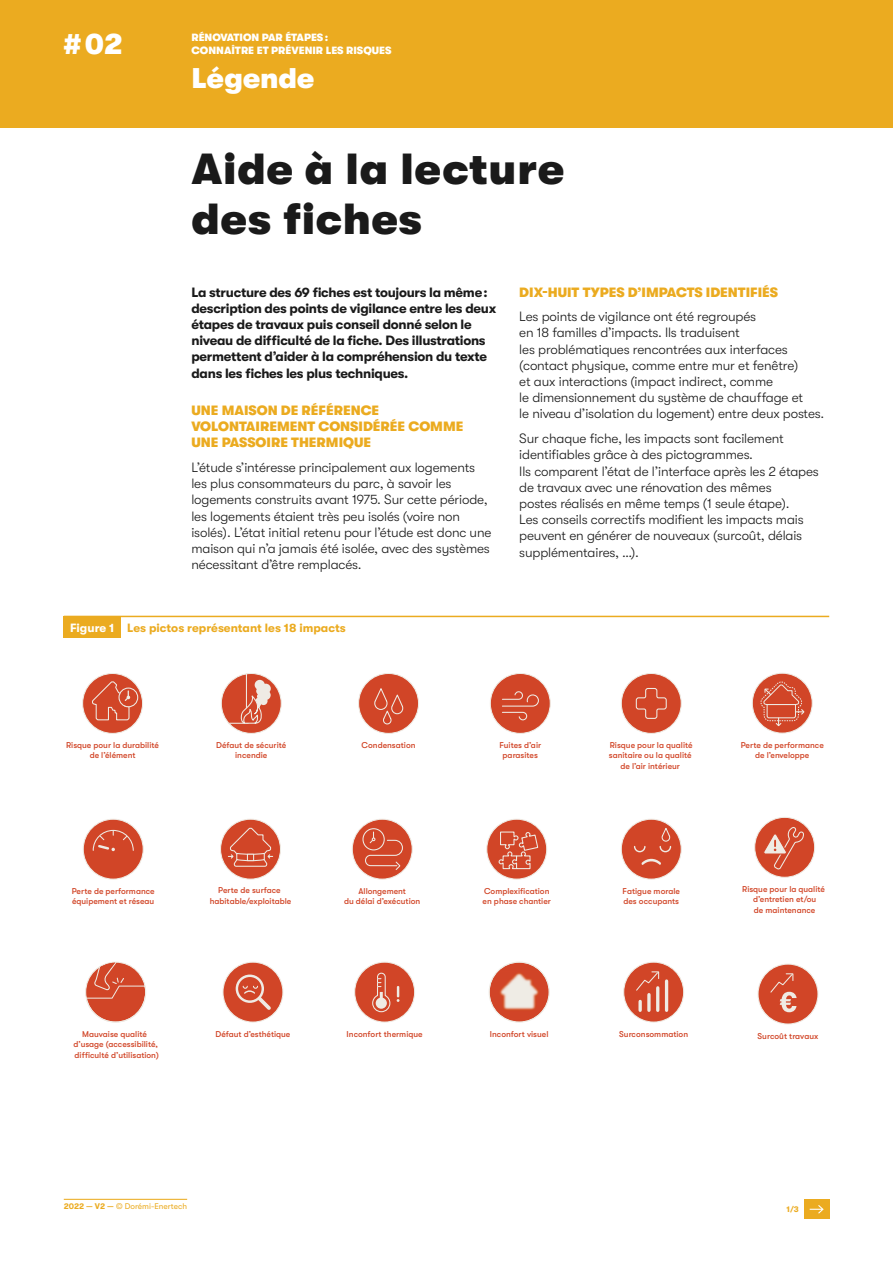
<style>
.page{position:relative;width:893px;height:1263px;background:#fff}
.page>*{position:absolute;margin:0;border:0;box-sizing:border-box;transform-origin:0 0}
.t1{font:900 43.5px/49.5px "GT Walsheim";letter-spacing:.02em;color:#1a1a1a}
.t2{font:900 28.5px "GT Walsheim";color:#fff}
.t3{font:300 13.5px/16.2px "GT Walsheim";letter-spacing:-.01em;color:#1a1a1a}
.t4{font:700 13.5px/16.2px "GT Walsheim";letter-spacing:-.02em;color:#1a1a1a}
.t5{font:900 13.5px/16.2px "GT Walsheim";color:#ebab20}
.t6{font:700 12px "GT Walsheim";color:#ebab20}
.t7{font:900 10.5px/12.6px "GT Walsheim";color:#fff}
.t8{font:500 8.4px/10.5px "GT Walsheim";color:#d14527;text-align:center}
.t9{font:8.25px "GT Walsheim";color:#ebab20}
.t10{font:700 8.25px "GT Walsheim";color:#ebab20}
.s1{color:#fff}
.s2{font-weight:700}
</style>
<div class="page">
<div style="left:0;top:0;width:892px;height:128px;background:#ebab20"></div>
<div style="left:490px;top:673px;width:60px;height:60px;background:#d14527;border-radius:50%"></div>
<div style="left:490px;top:673px;width:61px;height:61px;border:1px solid #efebe4;border-radius:50%"></div>
<svg style="left:502px;top:691px;width:37px;height:30px"></svg>
<div style="left:621px;top:673px;width:60px;height:60px;background:#d14527;border-radius:50%"></div>
<div style="left:620px;top:673px;width:61px;height:61px;border:1px solid #efebe4;border-radius:50%"></div>
<svg style="left:635px;top:688px;width:32px;height:31px"></svg>
<div style="left:358px;top:673px;width:60px;height:60px;background:#d14527;border-radius:50%"></div>
<div style="left:358px;top:673px;width:61px;height:61px;border:1px solid #efebe4;border-radius:50%"></div>
<svg style="left:374px;top:688px;width:30px;height:37px"></svg>
<div style="left:221px;top:673px;width:60px;height:60px;background:#d14527;border-radius:50%"></div>
<svg style="left:222px;top:673px;width:49px;height:55px"></svg>
<div style="left:621px;top:819px;width:60px;height:60px;background:#d14527;border-radius:50%"></div>
<div style="left:620px;top:819px;width:61px;height:61px;border:1px solid #efebe4;border-radius:50%"></div>
<svg style="left:641px;top:859px;width:20px;height:6px"></svg>
<svg style="left:634px;top:845px;width:12px;height:8px"></svg>
<svg style="left:659px;top:826px;width:13px;height:27px"></svg>
<div style="left:623px;top:962px;width:60px;height:60px;background:#d14527;border-radius:50%"></div>
<div style="left:623px;top:962px;width:61px;height:61px;border:1px solid #efebe4;border-radius:50%"></div>
<svg style="left:638px;top:1001px;width:3px;height:9px"></svg>
<hr style="left:647px;top:995px;width:3px;height:15px;background:#efebe4">
<hr style="left:656px;top:988px;width:3px;height:22px;background:#efebe4">
<hr style="left:665px;top:981px;width:3px;height:29px;background:#efebe4">
<svg style="left:636px;top:971px;width:23px;height:21px"></svg>
<div style="left:83px;top:673px;width:59px;height:60px;background:#d14527;border-radius:50%"></div>
<div style="left:82px;top:673px;width:61px;height:61px;border:1px solid #efebe4;border-radius:50%"></div>
<div style="left:118px;top:688px;width:20px;height:19px;border:1px solid #efebe4;border-radius:50%"></div>
<svg style="left:91px;top:680px;width:39px;height:41px"></svg>
<svg style="left:85px;top:962px;width:61px;height:61px"></svg>
<svg style="left:752px;top:673px;width:60px;height:60px"></svg>
<div style="left:751px;top:673px;width:61px;height:61px;border:1px solid #efebe4;border-radius:50%"></div>
<svg style="left:760px;top:681px;width:45px;height:46px;background:#d55c41"></svg>
<div style="left:83px;top:819px;width:60px;height:60px;background:#d14527;border-radius:50%"></div>
<div style="left:83px;top:819px;width:61px;height:61px;border:1px solid #efebe4;border-radius:50%"></div>
<svg style="left:92px;top:829px;width:42px;height:22px"></svg>
<div style="left:352px;top:819px;width:60px;height:60px;background:#d14527;border-radius:50%"></div>
<div style="left:352px;top:819px;width:61px;height:61px;border:1px solid #efebe4;border-radius:50%"></div>
<div style="left:362px;top:828px;width:23px;height:22px;border:1px solid #efebe4;border-radius:50%"></div>
<svg style="left:364px;top:832px;width:39px;height:39px"></svg>
<div style="left:487px;top:819px;width:59px;height:60px;background:#d14527;border-radius:50%"></div>
<div style="left:486px;top:819px;width:61px;height:61px;border:1px solid #efebe4;border-radius:50%"></div>
<svg style="left:498px;top:831px;width:41px;height:39px"></svg>
<div style="left:754px;top:817px;width:60px;height:60px;background:#d14527;border-radius:50%"></div>
<div style="left:754px;top:817px;width:61px;height:61px;border:1px solid #efebe4;border-radius:50%"></div>
<svg style="left:761px;top:827px;width:42px;height:44px"></svg>
<div style="left:223px;top:962px;width:60px;height:60px;background:#d14527;border-radius:50%"></div>
<div style="left:222px;top:962px;width:61px;height:61px;border:1px solid #efebe4;border-radius:50%"></div>
<svg style="left:237px;top:976px;width:26px;height:26px"></svg>
<div style="left:236px;top:975px;width:28px;height:28px;border:2px solid #efebe4;border-radius:50%"></div>
<svg style="left:242px;top:985px;width:32px;height:28px"></svg>
<div style="left:354px;top:962px;width:60px;height:60px;background:#d14527;border-radius:50%"></div>
<div style="left:354px;top:962px;width:61px;height:61px;border:1px solid #efebe4;border-radius:50%"></div>
<svg style="left:372px;top:972px;width:27px;height:41px"></svg>
<img style="left:488px;top:962px;width:61px;height:61px">
<div style="left:758px;top:964px;width:60px;height:60px;background:#d14527;border-radius:50%"></div>
<div style="left:757px;top:964px;width:61px;height:61px;border:1px solid #efebe4;border-radius:50%"></div>
<svg style="left:770px;top:973px;width:26px;height:39px"></svg>
<div style="left:220px;top:819px;width:60px;height:60px;background:#d14527;border-radius:50%"></div>
<div style="left:220px;top:819px;width:61px;height:61px;border:1px solid #efebe4;border-radius:50%"></div>
<svg style="left:228px;top:826px;width:45px;height:41px"></svg>
<div style="left:247px;top:854px;width:6px;height:7px;background:#d14527"></div>
<div style="left:247px;top:854px;width:7px;height:7px;border:1px solid #efebe4"></div>
<div style="left:64px;top:616px;width:57px;height:22px;background:#ebab20"></div>
<hr style="left:64px;top:616px;width:765px;height:1px;background:#ebab20">
<div style="left:804px;top:1199px;width:25px;height:20px;background:#ebab20"></div>
<svg style="left:809px;top:1205px;width:14px;height:9px"></svg>
<hr style="left:64px;top:1199px;width:123px;height:1px;background:#ebab20">
<h2 class="t2" style="left:64px;top:34px;width:60px"># 02</h2>
<p class="t7" style="left:191px;top:32px;width:201px">RÉNOVATION PAR ÉTAPES :<br>CONNAÎTRE ET PRÉVENIR LES RISQUES</p>
<h2 class="t2" style="left:191px;top:67px;width:124px">Légende</h2>
<h1 class="t1" style="left:191px;top:148px;width:374px">Aide à la lecture des fiches</h1>
<p class="t4" style="left:191px;top:285px;width:306px">La structure des 69 fiches est toujours la même : description des points de vigilance entre les deux étapes de travaux puis conseil donné selon le niveau de difficulté de la fiche. Des illustrations permettent d’aider à la compréhension du texte dans les fiches les plus techniques.</p>
<p class="t5" style="left:191px;top:403px;width:273px">UNE MAISON DE RÉFÉRENCE<br>VOLONTAIREMENT CONSIDÉRÉE COMME<br>UNE PASSOIRE THERMIQUE</p>
<p class="t3" style="left:191px;top:461px;width:301px">L’étude s’intéresse principalement aux logements les plus consommateurs du parc, à savoir les logements construits avant 1975. Sur cette période, les logements étaient très peu isolés (voire non isolés). L’état initial retenu pour l’étude est donc une maison qui n’a jamais été isolée, avec des systèmes nécessitant d’être remplacés.</p>
<p class="t6" style="left:70px;top:623px;width:277px"><span class="s1">Figure 1</span> Les pictos représentant les 18 impacts</p>
<p class="t5" style="left:519px;top:285px;width:260px">DIX-HUIT TYPES D’IMPACTS IDENTIFIÉS</p>
<p class="t3" style="left:519px;top:310px;width:306px">Les points de vigilance ont été regroupés<br>en 18 familles d’impacts. Ils traduisent<br>les problématiques rencontrées aux interfaces (contact physique, comme entre mur et fenêtre)<br>et aux interactions (impact indirect, comme<br>le dimensionnement du système de chauffage et<br>le niveau d’isolation du logement) entre deux postes.</p>
<p class="t3" style="left:519px;top:432px;width:301px">Sur chaque fiche, les impacts sont facilement identifiables grâce à des pictogrammes.<br>Ils comparent l’état de l’interface après les 2 étapes de travaux avec une rénovation des mêmes<br>postes réalisés en même temps (1 seule étape).<br>Les conseils correctifs modifient les impacts mais peuvent en générer de nouveaux (surcoût, délais supplémentaires, …).</p>
<p class="t8" style="left:66px;top:740px;width:94px">Risque pour la durabilité de l’élément</p>
<p class="t8" style="left:216px;top:740px;width:72px">Défaut de sécurité</p>
<p class="t8" style="left:361px;top:740px;width:56px">Condensation</p>
<p class="t8" style="left:235px;top:751px;width:34px">incendie</p>
<p class="t8" style="left:499px;top:740px;width:43px">Fuites d’air parasites</p>
<p class="t8" style="left:608px;top:740px;width:85px">Risque pour la qualité sanitaire ou la qualité de l’air intérieur</p>
<p class="t8" style="left:740px;top:740px;width:85px">Perte de performance de l’enveloppe</p>
<p class="t8" style="left:72px;top:886px;width:85px;text-align:left">Perte de performance équipement et réseau</p>
<p class="t8" style="left:344px;top:886px;width:78px">Allongement<br>du délai d’exécution</p>
<p class="t8" style="left:482px;top:886px;width:70px;text-align:left">Complexification en phase chantier</p>
<p class="t8" style="left:742px;top:884px;width:84px">Risque pour la qualité d’entretien et/ou<br>de maintenance</p>
<p class="t8" style="left:210px;top:886px;width:83px">Perte de surface habitable/exploitable</p>
<p class="t8" style="left:622px;top:886px;width:59px;text-align:left">Fatigue morale des occupants</p>
<p class="t8" style="left:73px;top:1029px;width:87px">Mauvaise qualité d’usage (accessibilité, difficulté d’utilisation)</p>
<p class="t8" style="left:215px;top:1029px;width:76px">Défaut d’esthétique</p>
<p class="t8" style="left:346px;top:1029px;width:77px">Inconfort thermique</p>
<p class="t8" style="left:490px;top:1029px;width:60px">Inconfort visuel</p>
<p class="t8" style="left:757px;top:1031px;width:62px">Surcoût travaux</p>
<p class="t8" style="left:619px;top:1029px;width:70px">Surconsommation</p>
<p class="t9" style="left:64px;top:1203px;width:125px"><span class="s2">2022 — V2 —</span> © Dorémi-Enertech</p>
<p class="t10" style="left:786px;top:1206px;width:14px">1/3</p>
</div>
